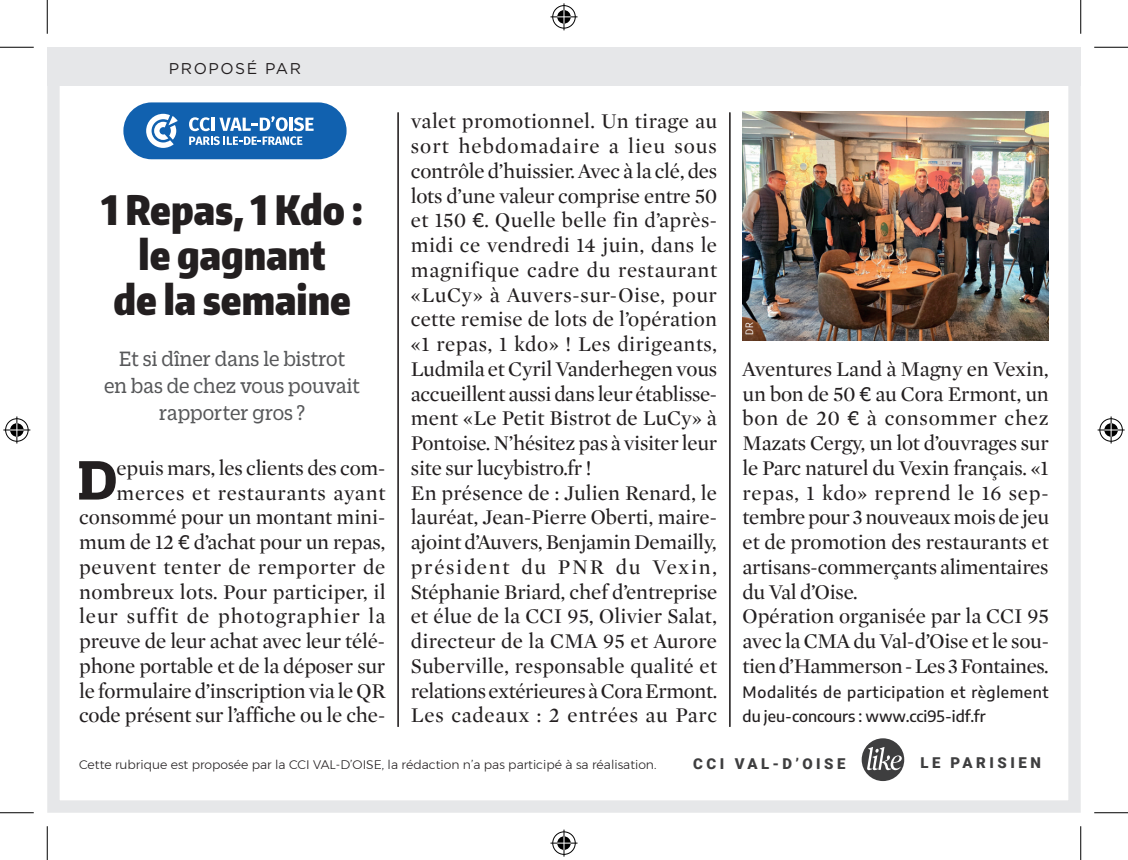
<style>
.page{position:relative;width:1128px;height:860px;background:#fff}
.page>*{position:absolute;margin:0;border:0;box-sizing:border-box;transform-origin:0 0}
.t1{font:700 60.07px "Duplicate Slab";color:#231f20}
.t2{font:900 40.5px/45px "Encode Sans Compressed";color:#231f20;text-align:center}
.t3{font:22.5px/27px "Duplicate Slab";color:#57585a;text-align:center;scale:.95 1}
.t4{font:21.38px/24.8px "Mercury Display";letter-spacing:-.005em;color:#231f20}
.t5{font:500 15.75px/24.8px "Encode Sans";letter-spacing:.04em;color:#231f20}
.t6{font:15.53px "Gotham";letter-spacing:.1em;color:#231f20}
.t7{font:900 14.85px "Roboto";letter-spacing:.235em;color:#3e3e3f}
.t8{font:300 12.38px "Montserrat";color:#231f20}
.t9{font:10.12px "Encode Sans Condensed";color:#fff}
.s1{font-family:"Duplicate Slab"}
</style>
<div class="page">
<hr style="left:397px;top:112px;width:2px;height:615px;background:#231f20">
<hr style="left:729px;top:112px;width:1px;height:615px;background:#231f20">
<div style="left:123px;top:102px;width:223px;height:57px;background:#1161af;border-radius:28px"></div>
<svg style="left:146px;top:114px;width:32px;height:34px"></svg>
<svg style="left:189px;top:116px;width:125px;height:29px"></svg>
<div style="left:47px;top:47px;width:1033px;height:766px;border:12px solid #e6e7e9"></div>
<svg style="left:861px;top:738px;width:43px;height:43px"></svg>
<img style="left:742px;top:111px;width:307px;height:229px">
<div style="left:47px;top:47px;width:1033px;height:39px;background:#e6e7e9"></div>
<hr style="left:0;top:47px;width:34px;height:1px;background:#000">
<hr style="left:1094px;top:47px;width:34px;height:1px;background:#000">
<hr style="left:0;top:812px;width:34px;height:1px;background:#000">
<hr style="left:1094px;top:812px;width:34px;height:1px;background:#000">
<hr style="left:47px;top:0;width:1px;height:34px;background:#000">
<hr style="left:47px;top:826px;width:1px;height:34px;background:#000">
<hr style="left:1080px;top:0;width:1px;height:34px;background:#000">
<hr style="left:1080px;top:826px;width:1px;height:34px;background:#000">
<svg style="left:550px;top:3px;width:27px;height:27px"></svg>
<svg style="left:550px;top:829px;width:27px;height:27px"></svg>
<svg style="left:3px;top:416px;width:27px;height:27px"></svg>
<svg style="left:1097px;top:416px;width:27px;height:27px"></svg>
<p class="t6" style="left:169px;top:59px;width:134px">PROPOSÉ PAR</p>
<h2 class="t2" style="left:102px;top:186px;width:263px">1 Repas, 1 Kdo : le gagnant<br>de la semaine</h2>
<p class="t3" style="left:104px;top:344px;width:271px">Et si dîner dans le bistrot<br>en bas de chez vous pouvait rapporter gros ?</p>
<p class="t4" style="left:79px;top:456px;width:308px;text-align:right">epuis mars, les clients des com&shy;merces et restaurants ayant consommé pour un montant mini&shy;mum de 12 <span class="s1">€</span> d’achat pour un repas, peuvent tenter de remporter de nombreux lots. Pour participer, il leur suffit de photographier la preuve de leur achat avec leur télé&shy;phone portable et de la déposer sur le formulaire d’inscription via le QR code présent sur l’affiche ou le che-</p>
<h1 class="t1" style="left:78px;top:439px;width:41px">D</h1>
<p class="t4" style="left:411px;top:109px;width:308px">valet promotionnel. Un tirage au sort hebdomadaire a lieu sous contrôle d’huissier. Avec à la clé, des lots d’une valeur comprise entre 50 et 150 <span class="s1">€</span>. Quelle belle fin d’après&shy;midi ce vendredi 14 juin, dans le magnifique cadre du restaurant «LuCy» à Auvers-sur-Oise, pour cette remise de lots de l’opération «1 repas, 1 kdo» ! Les dirigeants, Ludmila et Cyril Vanderhegen vous accueillent aussi dans leur établisse&shy;ment «Le Petit Bistrot de LuCy» à Pontoise. N’hésitez pas à visiter leur site sur lucybistro.fr !<br>En présence de : Julien Renard, le lauréat, Jean-Pierre Oberti, maire&shy;ajoint d’Auvers, Benjamin Demailly, président du PNR du Vexin, Stéphanie Briard, chef d’entreprise et élue de la CCI 95, Olivier Salat, directeur de la CMA 95 et Aurore Suberville, responsable qualité et relations extérieures à Cora Ermont.<br>Les cadeaux : 2 entrées au Parc</p>
<p class="t9" style="left:742px;top:335px;width:14px;rotate:-90deg">DR</p>
<p class="t4" style="left:742px;top:357px;width:308px">Aventures Land à Magny en Vexin, un bon de 50 <span class="s1">€</span> au Cora Ermont, un bon de 20 <span class="s1">€</span> à consommer chez<br>Mazats Cergy, un lot d’ouvrages sur le Parc naturel du Vexin français. «1 repas, 1 kdo» reprend le 16 sep&shy;tembre pour 3 nouveaux mois de jeu et de promotion des restaurants et artisans-commerçants alimentaires du Val d’Oise.<br>Opération organisée par la CCI 95 avec la CMA du Val-d’Oise et le sou&shy;tien d’Hammerson - Les 3 Fontaines.</p>
<p class="t5" style="left:742px;top:679px;width:308px">Modalités de participation et règlement du jeu-concours : www.cci95-idf.fr</p>
<p class="t8" style="left:79px;top:755px;width:579px">Cette rubrique est proposée par la CCI VAL-D’OISE, la rédaction n’a pas participé à sa réalisation.</p>
<p class="t7" style="left:693px;top:753px;width:154px">CCI VAL-D’OISE</p>
<p class="t7" style="left:920px;top:752px;width:122px">LE PARISIEN</p>
</div>
